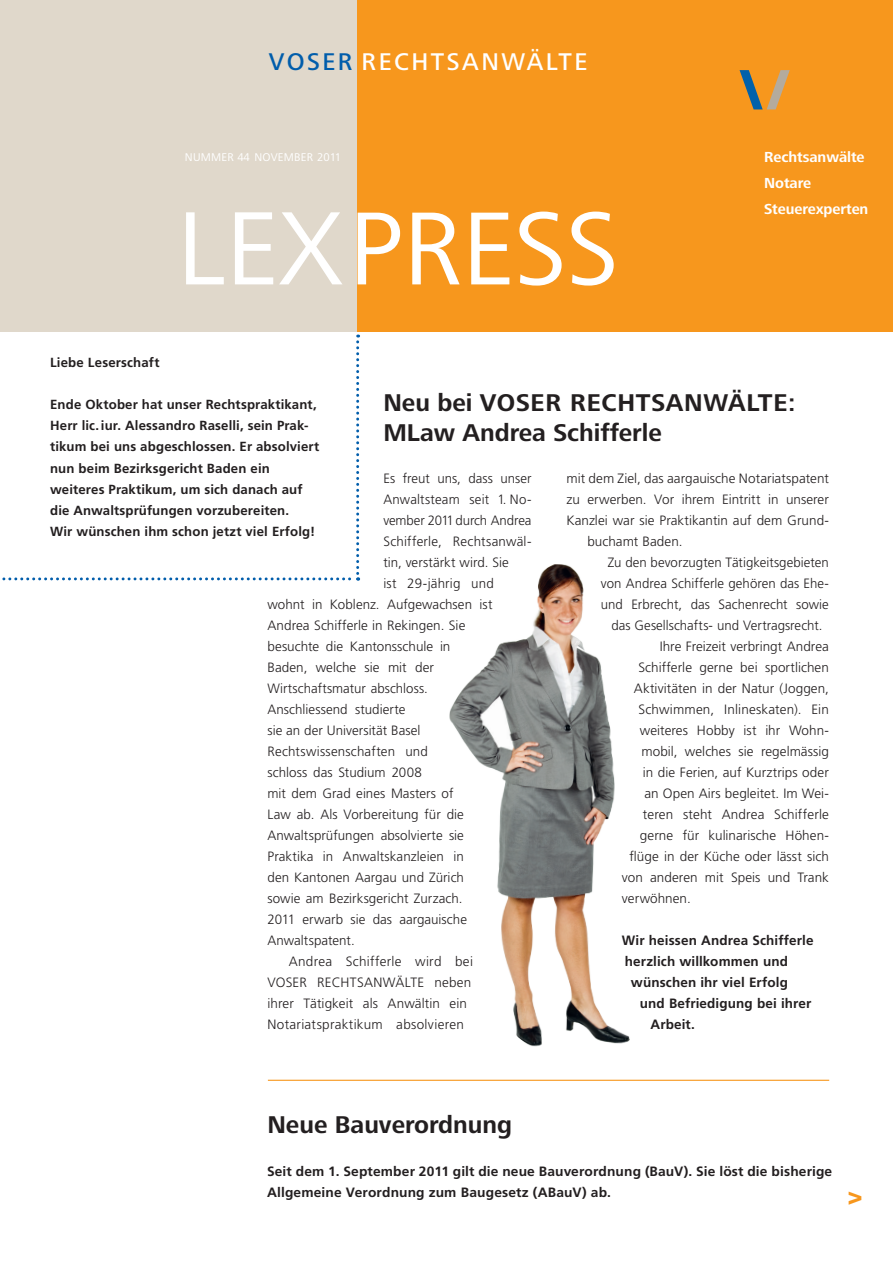
<style>
.page{position:relative;width:893px;height:1263px;background:#fff}
.page>*{position:absolute;margin:0;border:0;box-sizing:border-box;transform-origin:0 0}
.t1{font:107.55px "Frutiger Next LT";color:#fff}
.t2{font:700 25.2px/30px "Frutiger Next LT";color:#231f20}
.t3{font:500 25.05px "Frutiger Next LT";letter-spacing:.1em;color:#fff}
.t4{font:700 24.6px "Frutiger";color:#f7971d}
.t5{font:700 15.15px/26px "Frutiger Next LT";letter-spacing:-.005em;color:#fff}
.t6{font:300 13.5px "Frutiger";letter-spacing:.005em;color:#231f20}
.t7{font:700 13.5px/21px "Frutiger";letter-spacing:.01em;color:#231f20}
.t8{font:700 13.2px/21px "Frutiger";letter-spacing:.01em;color:#231f20}
.t9{font:11.7px "Frutiger Next LT";letter-spacing:.02em;color:#fff}
.s1{color:#015dab}
.s2{font-size:108px}
</style>
<div class="page">
<div style="left:0;top:0;width:893px;height:332px;background:#e0d8cb"></div>
<div style="left:358px;top:0;width:535px;height:332px;background:#f7971d"></div>
<svg style="left:740px;top:70px;width:50px;height:39px"></svg>
<svg style="left:2px;top:335px;width:357px;height:245px"></svg>
<hr style="left:268px;top:1080px;width:561px;height:1px;background:#f7971d">
<img style="left:449px;top:564px;width:181px;height:483px">
<h3 class="t3" style="left:269px;top:48px;width:320px"><span class="s1">VOSER</span> RECHTSANWÄLTE</h3>
<p class="t9" style="left:185px;top:151px;width:158px">NUMMER 44 NOVEM BER 2011</p>
<h1 class="t1" style="left:177px;top:189px;width:443px"><span class="s2">LEX</span>PRESS</h1>
<p class="t5" style="left:764px;top:144px;width:106px">Rechtsanwälte<br>Notare<br>Steuerexperten</p>
<p class="t8" style="left:50px;top:352px;width:111px">Liebe Leserschaft</p>
<p class="t8" style="left:50px;top:394px;width:271px">Ende Oktober hat unser Rechtspraktikant, Herr lic.iur. Alessandro Raselli, sein Prak&shy;tikum bei uns abgeschlossen. Er absolviert nun beim Bezirksgericht Baden ein weiteres Praktikum, um sich danach auf die Anwaltsprüfungen vorzubereiten.<br>Wir wünschen ihm schon jetzt viel Erfolg!</p>
<h2 class="t2" style="left:383px;top:388px;width:414px">Neu bei Voser Rechtsanwälte:<br>MLaw Andrea Schifferle</h2>
<p class="t6" style="left:383px;top:471px;width:150px">Es freut uns, dass unser</p>
<p class="t6" style="left:383px;top:492px;width:150px">Anwaltsteam seit 1. No-</p>
<p class="t6" style="left:383px;top:513px;width:150px">vember 2011 durch Andrea</p>
<p class="t6" style="left:383px;top:534px;width:150px">Schifferle, Rechtsanwäl-</p>
<p class="t6" style="left:383px;top:555px;width:127px">tin, verstärkt wird. Sie</p>
<p class="t6" style="left:383px;top:576px;width:112px">ist 29-jährig und</p>
<p class="t6" style="left:267px;top:597px;width:226px">wohnt in Koblenz. Aufgewachsen ist</p>
<p class="t6" style="left:267px;top:618px;width:199px">Andrea Schifferle in Rekingen. Sie</p>
<p class="t6" style="left:267px;top:639px;width:184px">besuchte die Kantonsschule in</p>
<p class="t6" style="left:267px;top:660px;width:168px">Baden, welche sie mit der</p>
<p class="t6" style="left:267px;top:681px;width:162px">Wirtschaftsmatur abschloss.</p>
<p class="t6" style="left:267px;top:702px;width:139px">Anschliessend studierte</p>
<p class="t6" style="left:267px;top:723px;width:154px">sie an der Universität Basel</p>
<p class="t6" style="left:267px;top:744px;width:162px">Rechtswissenschaften und</p>
<p class="t6" style="left:267px;top:765px;width:156px">schloss das Studium 2008</p>
<p class="t6" style="left:267px;top:786px;width:188px">mit dem Grad eines Masters of</p>
<p class="t6" style="left:267px;top:807px;width:198px">Law ab. Als Vorbereitung für die</p>
<p class="t6" style="left:267px;top:828px;width:198px">Anwaltsprüfungen absolvierte sie</p>
<p class="t6" style="left:267px;top:849px;width:198px">Praktika in Anwaltskanzleien in</p>
<p class="t6" style="left:267px;top:870px;width:198px">den Kantonen Aargau und Zürich</p>
<p class="t6" style="left:267px;top:891px;width:196px">sowie am Bezirksgericht Zurzach.</p>
<p class="t6" style="left:267px;top:912px;width:201px">2011 erwarb sie das aargauische</p>
<p class="t6" style="left:267px;top:933px;width:89px">Anwaltspatent.</p>
<p class="t6" style="left:289px;top:954px;width:186px">Andrea Schifferle wird bei</p>
<p class="t6" style="left:267px;top:975px;width:205px">VOSER RECHTSANWÄLTE neben</p>
<p class="t6" style="left:267px;top:996px;width:201px">ihrer Tätigkeit als Anwältin ein</p>
<p class="t6" style="left:267px;top:1017px;width:198px">Notariatspraktikum absolvieren</p>
<p class="t6" style="left:566px;top:471px;width:264px">mit dem Ziel, das aargauische Notariatspatent</p>
<p class="t6" style="left:566px;top:492px;width:264px">zu erwerben. Vor ihrem Eintritt in unserer</p>
<p class="t6" style="left:566px;top:513px;width:264px">Kanzlei war sie Praktikantin auf dem Grund-</p>
<p class="t6" style="left:587px;top:534px;width:97px">buchamt Baden.</p>
<p class="t6" style="left:608px;top:555px;width:223px">Zu den bevorzugten Tätigkeitsgebieten</p>
<p class="t6" style="left:601px;top:576px;width:229px">von Andrea Schifferle gehören das Ehe-</p>
<p class="t6" style="left:601px;top:597px;width:229px">und Erbrecht, das Sachenrecht sowie</p>
<p class="t6" style="left:611px;top:618px;width:213px">das Gesellschafts- und Vertragsrecht.</p>
<p class="t6" style="left:660px;top:639px;width:171px">Ihre Freizeit verbringt Andrea</p>
<p class="t6" style="left:638px;top:660px;width:192px">Schifferle gerne bei sportlichen</p>
<p class="t6" style="left:634px;top:681px;width:196px">Aktivitäten in der Natur (Joggen,</p>
<p class="t6" style="left:638px;top:702px;width:192px">Schwimmen, Inlineskaten). Ein</p>
<p class="t6" style="left:640px;top:723px;width:191px">weiteres Hobby ist ihr Wohn-</p>
<p class="t6" style="left:641px;top:744px;width:189px">mobil, welches sie regelmässig</p>
<p class="t6" style="left:643px;top:765px;width:187px">in die Ferien, auf Kurztrips oder</p>
<p class="t6" style="left:644px;top:786px;width:186px">an Open Airs begleitet. Im Wei-</p>
<p class="t6" style="left:643px;top:807px;width:188px">teren steht Andrea Schifferle</p>
<p class="t6" style="left:640px;top:828px;width:191px">gerne für kulinarische Höhen-</p>
<p class="t6" style="left:629px;top:849px;width:201px">flüge in der Küche oder lässt sich</p>
<p class="t6" style="left:622px;top:870px;width:209px">von anderen mit Speis und Trank</p>
<p class="t6" style="left:622px;top:891px;width:70px">verwöhnen.</p>
<p class="t7" style="left:622px;top:930px;width:193px">Wir heissen Andrea Schifferle</p>
<p class="t7" style="left:625px;top:951px;width:165px">herzlich willkommen und</p>
<p class="t7" style="left:631px;top:972px;width:159px">wünschen ihr viel Erfolg</p>
<p class="t7" style="left:640px;top:993px;width:173px">und Befriedigung bei ihrer</p>
<p class="t7" style="left:650px;top:1014px;width:46px">Arbeit.</p>
<h2 class="t2" style="left:267px;top:1109px;width:246px">Neue Bauverordnung</h2>
<p class="t7" style="left:267px;top:1161px;width:567px">Seit dem 1. September 2011 gilt die neue Bauverordnung (BauV). Sie löst die bisherige<br>Allgemeine Verordnung zum Baugesetz (ABauV) ab.</p>
<h3 class="t4" style="left:839px;top:1205px;width:15px;rotate:-90deg">v</h3>
</div>
